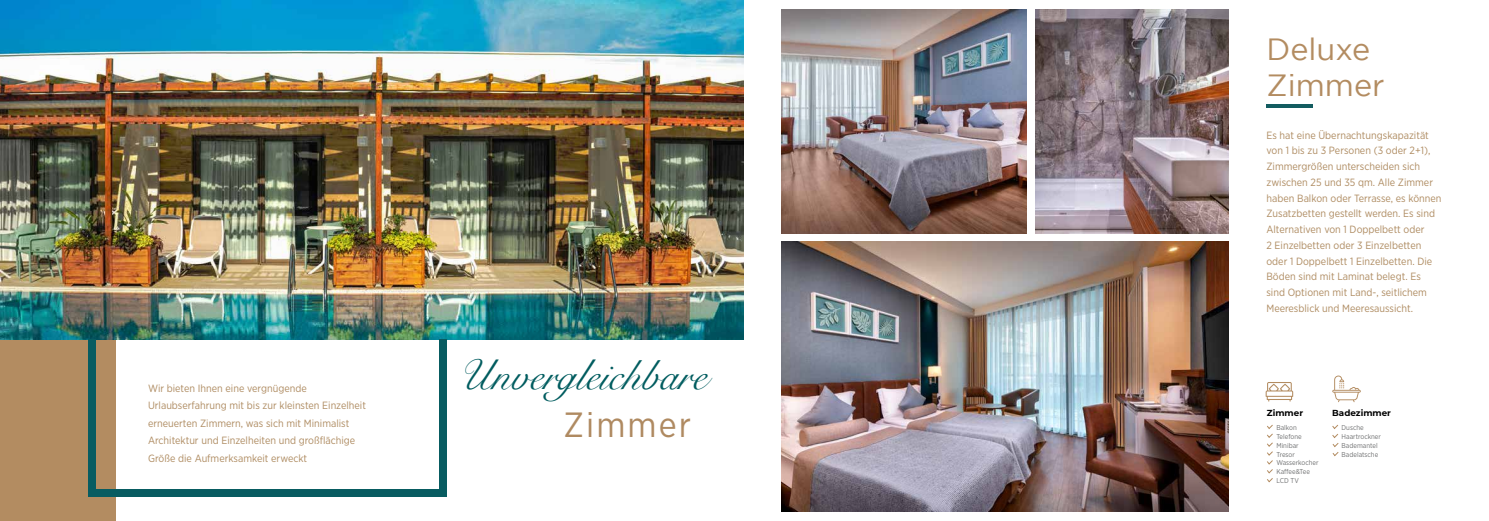
<style>
.page{position:relative;width:1489px;height:521px;background:#fff}
.page>*{position:absolute;margin:0;border:0;box-sizing:border-box;transform-origin:0 0}
.t1{font:42px "Snell Roundhand";color:#005c5f}
.t2{font:35px "Gotham Narrow";letter-spacing:.06em;color:#af8a61}
.t3{font:30.62px/36.8px "Gotham";color:#b38c61}
.t4{font:10.5px/15.8px "Gotham Narrow";color:#af8c62}
.t5{font:700 8.75px "Montserrat";color:#000}
.t6{font:7px/8.8px "Gotham Narrow";color:#707172}
</style>
<div class="page">
<div style="left:0;top:313px;width:116px;height:208px;background:#b38c61"></div>
<img style="left:0;top:0;width:743px;height:339px">
<div style="left:88px;top:489px;width:358px;height:8px;background:#085c61"></div>
<div style="left:439px;top:339px;width:7px;height:158px;background:#085c61"></div>
<div style="left:88px;top:339px;width:8px;height:158px;background:#085c61"></div>
<img style="left:781px;top:242px;width:447px;height:270px">
<img style="left:1035px;top:9px;width:193px;height:224px">
<img style="left:781px;top:9px;width:245px;height:224px">
<hr style="left:1266px;top:104px;width:46px;height:4px;background:#135c60">
<svg style="left:1332px;top:375px;width:28px;height:27px"></svg>
<svg style="left:1332px;top:424px;width:7px;height:33px"></svg>
<svg style="left:1265px;top:382px;width:28px;height:19px"></svg>
<svg style="left:1267px;top:424px;width:6px;height:59px"></svg>
<p class="t4" style="left:148px;top:379px;width:219px;line-height:17.5px">Wir bieten Ihnen eine vergnügende Urlaubserfahrung mit bis zur kleinsten Einzelheit erneuerten Zimmern, was sich mit Minimalist Architektur und Einzelheiten und großflächige Größe die Aufmerksamkeit erweckt</p>
<h1 class="t1" style="left:457px;top:342px;width:251px">Unvergleichbare</h1>
<h2 class="t2" style="left:563px;top:403px;width:129px">Zimmer</h2>
<h3 class="t3" style="left:1266px;top:30px;width:120px">Deluxe<br>Zimmer</h3>
<p class="t4" style="left:1266px;top:127px;width:177px">Es hat eine Übernachtungskapazität von 1 bis zu 3 Personen (3 oder 2+1), Zimmergrößen unterscheiden sich zwischen 25 und 35 qm. Alle Zimmer haben Balkon oder Terrasse, es können Zusatzbetten gestellt werden. Es sind Alternativen von 1 Doppelbett oder<br>2 Einzelbetten oder 3 Einzelbetten oder 1 Doppelbett 1 Einzelbetten. Die Böden sind mit Laminat belegt. Es sind Optionen mit Land-, seitlichem Meeresblick und Meeresaussicht.</p>
<p class="t5" style="left:1266px;top:407px;width:38px">Zimmer</p>
<p class="t6" style="left:1276px;top:423px;width:44px">Balkon<br>Telefone<br>Minibar<br>Tresor<br>Wasserkocher<br>Kaffee&amp;Tee<br>LCD TV</p>
<p class="t5" style="left:1332px;top:407px;width:60px">Badezimmer</p>
<p class="t6" style="left:1341px;top:423px;width:41px">Dusche<br>Haartrockner<br>Bademantel<br>Badelatsche</p>
</div>
